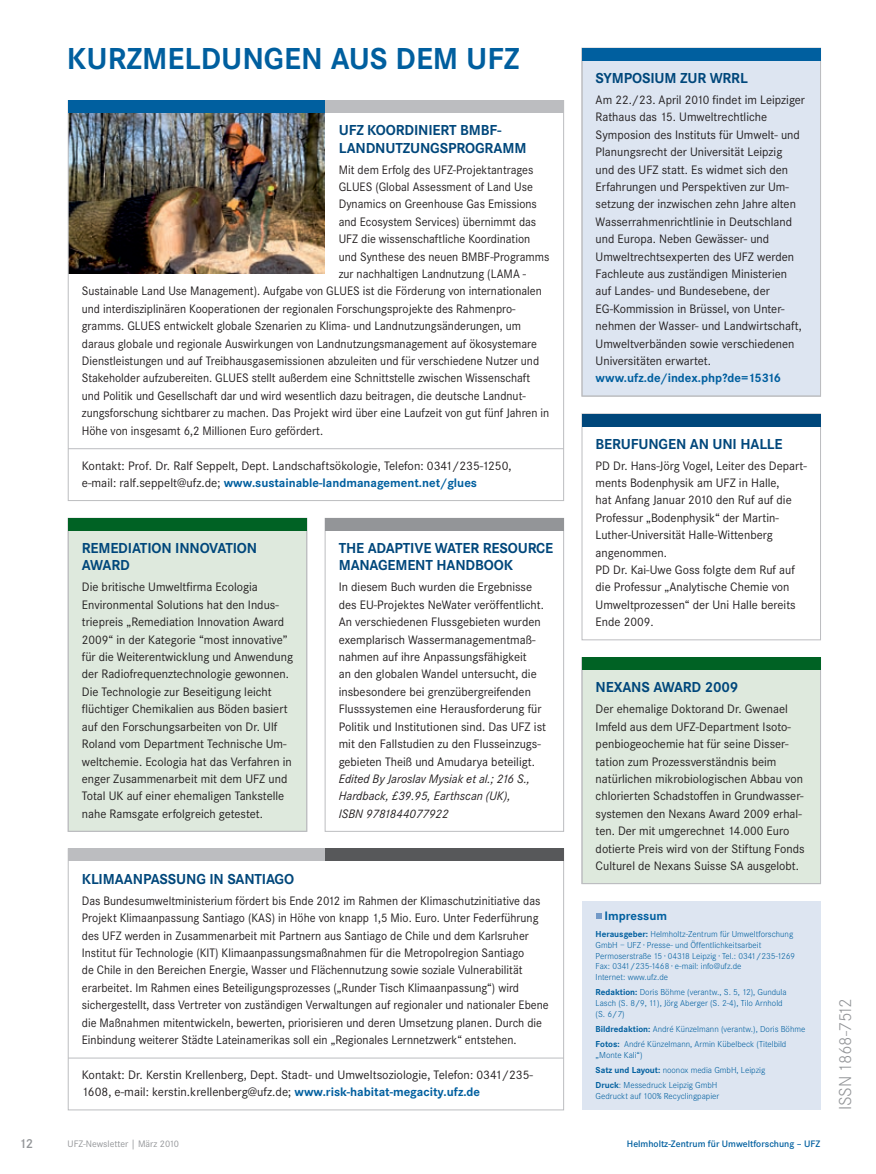
<style>
.page{position:relative;width:876px;height:1174px;background:#fff}
.page>*{position:absolute;margin:0;border:0;box-sizing:border-box;transform-origin:0 0}
.t1{font:700 31.5px "Corporate S";color:#005f9f}
.t2{font:300 18px "Corporate S";letter-spacing:-.01em;color:#939598}
.t3{font:700 15px/17.4px "Corporate S";letter-spacing:-.01em;color:#00477b}
.t4{font:600 13.5px "Corporate S";color:#939598}
.t5{font:12.75px/17.4px "Corporate S";color:#231f20}
.t6{font:12.75px/17.4px "Corporate S";color:#231f20;scale:.95 1}
.t7{font:italic 12.75px/17.4px "Corporate S";color:#231f20}
.t8{font:700 12.75px "Corporate S";color:#005f9f}
.t9{font:600 9.75px "Corporate S";color:#005f9f}
.t10{font:9.75px "Corporate S";color:#939598}
.t11{font:300 9px/10.8px "Corporate S";color:#005f9f}
.s1{font-weight:700;color:#005f9f}
.s2{font-weight:700}
</style>
<div class="page">
<div style="left:582px;top:657px;width:239px;height:226px;background:#dee9dd"></div>
<div style="left:68px;top:518px;width:239px;height:313px;background:#dee9dd"></div>
<div style="left:582px;top:48px;width:239px;height:348px;background:#dde5f1"></div>
<div style="left:325px;top:848px;width:239px;height:13px;background:#57585a"></div>
<div style="left:68px;top:848px;width:257px;height:13px;background:#bcbdc0"></div>
<hr style="left:68px;top:1057px;width:496px;height:1px;background:#bcbdc0">
<div style="left:582px;top:48px;width:239px;height:348px;border:1px solid #bcbdc0"></div>
<div style="left:582px;top:414px;width:239px;height:226px;border:1px solid #bcbdc0"></div>
<div style="left:68px;top:518px;width:239px;height:313px;border:1px solid #bcbdc0"></div>
<div style="left:325px;top:518px;width:239px;height:313px;border:1px solid #bcbdc0"></div>
<div style="left:582px;top:657px;width:239px;height:226px;border:1px solid #bcbdc0"></div>
<div style="left:582px;top:48px;width:239px;height:13px;background:#005f9f"></div>
<div style="left:582px;top:414px;width:239px;height:12px;background:#00477b"></div>
<div style="left:68px;top:518px;width:239px;height:13px;background:#006224"></div>
<div style="left:325px;top:518px;width:239px;height:13px;background:#939598"></div>
<div style="left:582px;top:657px;width:239px;height:13px;background:#006224"></div>
<div style="left:582px;top:901px;width:239px;height:209px;background:#dde5f1"></div>
<svg style="left:596px;top:913px;width:5px;height:5px"></svg>
<img style="left:70px;top:113px;width:255px;height:161px">
<div style="left:304px;top:100px;width:260px;height:13px;background:#bcbdc0"></div>
<div style="left:68px;top:100px;width:257px;height:13px;background:#005f9f"></div>
<hr style="left:68px;top:448px;width:496px;height:1px;background:#bcbdc0">
<h1 class="t1" style="left:67px;top:41px;width:454px">KU RZMELDUNGEN AUS DEM UFZ</h1>
<p class="t3" style="left:339px;top:121px;width:164px;line-height:18px">UFZ KOORDIN IERT BMBF-<br>LANDNUTZUN</p>
<p class="t3" style="left:430px;top:140px;width:75px">GSPROGRAMM</p>
<p class="t6" style="left:339px;top:161px;width:206px">Mit dem Erfolg des UFZ-Projektantrages</p>
<p class="t6" style="left:339px;top:178px;width:206px">GLUES (Global Assessment of Land Use</p>
<p class="t6" style="left:339px;top:196px;width:210px">Dynamics on Greenhouse Gas Emissions</p>
<p class="t6" style="left:339px;top:213px;width:209px">and Ecosystem Services) übernimmt das</p>
<p class="t6" style="left:339px;top:230px;width:203px">UFZ die wissenschaftliche Koordination</p>
<p class="t6" style="left:339px;top:248px;width:223px">und Synthese des neuen BMBF-Programms</p>
<p class="t6" style="left:339px;top:265px;width:199px">zur nachhaltigen Landnutzung (LAMA -</p>
<p class="t6" style="left:82px;top:283px;width:486px">Sustainable Land Use Management). Aufgabe von GLUES ist die Förderung von internationalen</p>
<p class="t6" style="left:82px;top:300px;width:458px">und interdisziplinären Kooperationen der regionalen Forschungsprojekte des Rahmenpro-</p>
<p class="t6" style="left:82px;top:317px;width:464px">gramms. GLUES entwickelt globale Szenarien zu Klima- und Landnutzungsänderungen, um</p>
<p class="t6" style="left:82px;top:335px;width:481px">daraus globale und regionale Auswirkungen von Landnutzungsmanagement auf ökosystemare</p>
<p class="t6" style="left:82px;top:352px;width:483px">Dienstleistungen und auf Treibhausgasemissionen abzuleiten und für verschiedene Nutzer und</p>
<p class="t6" style="left:82px;top:370px;width:474px">Stakeholder aufzubereiten. GLUES stellt außerdem eine Schnittstelle zwischen Wissenschaft</p>
<p class="t6" style="left:82px;top:387px;width:469px">und Politik und Gesellschaft dar und wird wesentlich dazu beitragen, die deutsche Landnut-</p>
<p class="t6" style="left:82px;top:404px;width:494px">zungsforschung sichtbarer zu machen. Das Projekt wird über eine Laufzeit von gut fünf Jahren in</p>
<p class="t6" style="left:82px;top:422px;width:256px">Höhe von insgesamt 6,2 Millionen Euro gefördert.</p>
<p class="t5" style="left:82px;top:457px;width:431px">Kontakt: Prof. Dr. Ralf Seppelt, Dept. Landschaftsökologie, Telefon: 0341/235-1250, e-mail: ralf.seppelt@ufz.de; <span class="s1">WWW.SUSTAINABLE-LANDMANAGEMENT.NET/GLUES</span></p>
<p class="t3" style="left:82px;top:539px;width:174px;text-indent:36px">DIATION INNOVATION<br>AWARD</p>
<p class="t3" style="left:339px;top:539px;width:207px">THE ADAPTIVE WATER RESOURCE<br>MANAGEMENT</p>
<p class="t3" style="left:82px;top:539px;width:10px">REME</p>
<p class="t3" style="left:436px;top:557px;width:10px">HAN</p>
<p class="t3" style="left:466px;top:557px;width:49px">DBOOK</p>
<p class="t5" style="left:82px;top:578px;width:213px">Die britische Umweltfirma Ecologia Environmental Solutions hat den Indus&shy;triepreis „Remediation Innovation Award 2009“ in der Kategorie “most innovative” für die Weiterentwicklung und Anwendung der Radiofrequenztechnologie gewonnen.<br>Die Technologie zur Beseitigung leicht flüchtiger Chemikalien aus Böden basiert auf den Forschungsarbeiten von Dr. Ulf Roland vom Department Technische Um&shy;weltchemie. Ecologia hat das Verfahren in enger Zusammenarbeit mit dem UFZ und Total UK auf einer ehemaligen Tankstelle nahe Ramsgate erfolgreich getestet.</p>
<p class="t5" style="left:339px;top:578px;width:209px">In diesem Buch wurden die Ergebnisse des EU-Projektes NeWater veröffentlicht.<br>An verschiedenen Flussgebieten wurden exemplarisch Wassermanagementmaß&shy;nahmen auf ihre Anpassungsfähigkeit<br>an den globalen Wandel untersucht, die insbesondere bei grenzübergreifenden Flusssystemen eine Herausforderung für Politik und Institutionen sind. Das UFZ ist mit den Fallstudien zu den Flusseinzugs&shy;gebieten Theiß und Amudarya beteiligt.</p>
<p class="t7" style="left:339px;top:770px;width:193px">Edited By Jaroslav Mysiak et al.; 216 S.,<br>Hardback, £39.95, Earthscan (UK),<br>ISBN 9781844077922</p>
<p class="t3" style="left:82px;top:870px;width:32px">KLIMAANPASSUN</p>
<p class="t3" style="left:196px;top:870px;width:99px">G IN SANTIAGO</p>
<p class="t6" style="left:82px;top:892px;width:493px">Das Bundesumweltministerium fördert bis Ende 2012 im Rahmen der Klimaschutzinitiative das Projekt Klimaanpassung Santiago (KAS) in Höhe von knapp 1,5 Mio. Euro. Unter Federführung des UFZ werden in Zusammenarbeit mit Partnern aus Santiago de Chile und dem Karlsruher Institut für Technologie (KIT) Klimaanpassungsmaßnahmen für die Metropolregion Santiago<br>de Chile in den Bereichen Energie, Wasser und Flächennutzung sowie soziale Vulnerabilität erarbeitet. Im Rahmen eines Beteiligungsprozesses („Runder Tisch Klimaanpassung“) wird sichergestellt, dass Vertreter von zuständigen Verwaltungen auf regionaler und nationaler Ebene die Maßnahmen mitentwickeln, bewerten, priorisieren und deren Umsetzung planen. Durch die Einbindung weiterer Städte Lateinamerikas soll ein „Regionales Lernnetzwerk“ entstehen.</p>
<p class="t5" style="left:82px;top:1066px;width:453px">Kontakt: Dr. Kerstin Krellenberg, Dept. Stadt- und Umweltsoziologie, Telefon: 0341/235-<br>1608, e-mail: kerstin.krellenberg@ufz.de; <span class="s1">WWW.RISK-HABITAT-MEGACITY.UFZ.DE</span></p>
<p class="t3" style="left:596px;top:69px;width:136px">SYMPOSIUM ZU R WRRL</p>
<p class="t5" style="left:596px;top:91px;width:211px">Am 22./23. April 2010 findet im Leipziger Rathaus das 15. Umweltrechtliche Symposion des Instituts für Umwelt- und Planungsrecht der Universität Leipzig<br>und des UFZ statt. Es widmet sich den Erfahrungen und Perspektiven zur Um&shy;setzung der inzwischen zehn Jahre alten Wasserrahmenrichtlinie in Deutschland und Europa. Neben Gewässer- und Umweltrechtsexperten des UFZ werden Fachleute aus zuständigen Ministerien auf Landes- und Bundesebene, der EG-Kommission in Brüssel, von Unter&shy;nehmen der Wasser- und Landwirtschaft, Umweltverbänden sowie verschiedenen Universitäten erwartet.</p>
<p class="t8" style="left:596px;top:371px;width:187px">WWW.UFZ.DE/INDEX.PHP?DE=15316</p>
<p class="t3" style="left:596px;top:435px;width:36px">BERUFUN</p>
<p class="t3" style="left:659px;top:435px;width:124px">GEN AN UNI HALLE</p>
<p class="t5" style="left:596px;top:457px;width:213px">PD Dr. Hans-Jörg Vogel, Leiter des Depart&shy;ments Bodenphysik am UFZ in Halle,<br>hat Anfang Januar 2010 den Ruf auf die Professur „Bodenphysik“ der Martin-Luther-Universität Halle-Wittenberg angenommen.<br>PD Dr. Kai-Uwe Goss folgte dem Ruf auf die Professur „Analytische Chemie von Umweltprozessen“ der Uni Halle bereits Ende 2009.</p>
<p class="t3" style="left:596px;top:679px;width:37px">NEXANS</p>
<p class="t3" style="left:653px;top:679px;width:87px">AWARD 2009</p>
<p class="t5" style="left:596px;top:700px;width:210px">Der ehemalige Doktorand Dr. Gwenael Imfeld aus dem UFZ-Department Isoto&shy;penbiogeochemie hat für seine Disser&shy;tation zum Prozessverständnis beim natürlichen mikrobiologischen Abbau von chlorierten Schadstoffen in Grundwasser&shy;systemen den Nexans Award 2009 erhal&shy;ten. Der mit umgerechnet 14.000 Euro dotierte Preis wird von der Stiftung Fonds Culturel de Nexans Suisse SA ausgelobt.</p>
<p class="t8" style="left:605px;top:908px;width:64px">I MPRESSUM</p>
<p class="t11" style="left:596px;top:928px;width:201px"><span class="s2">HERAUSGEBER:</span> Helmholtz-Zentrum für Umweltforschung GmbH – UFZ · Presse- und Öffentlichkeitsarbeit Permoserstraße 15 · 04318 Leipzig · Tel.: 0341/235-1269<br>Fax: 0341/235-1468 · e-mail: info@ufz.de<br>Internet: www.ufz.de</p>
<p class="t11" style="left:596px;top:987px;width:192px"><span class="s2">REDAKTION:</span> Doris Böhme (verantw., S. 5, 12), Gundula<br>Lasch (S. 8/9, 11), Jörg Aberger (S. 2-4), Tilo Arnhold (S. 6/7)</p>
<p class="t11" style="left:596px;top:1021px;width:211px;line-height:15px"><span class="s2">BILDREDAKTION:</span> André Künzelmann (verantw.), Doris Böhme<br><span class="s2">FOTOS:</span> André Künzelmann, Armin Kübelbeck (Titelbild</p>
<p class="t11" style="left:596px;top:1047px;width:171px;line-height:15px">„Monte Kali“)<br><span class="s2">SATZ UND LAYOUT:</span> noonox media GmbH, Leipzig<br><span class="s2">DRUCK</span>: Messedruck Leipzig GmbH</p>
<p class="t11" style="left:596px;top:1090px;width:125px">Gedruckt auf 100% Recyclingpapier</p>
<p class="t4" style="left:19px;top:1136px;width:15px">12</p>
<p class="t10" style="left:68px;top:1138px;width:113px">UFZ-Newsletter | März 2010</p>
<p class="t9" style="left:627px;top:1138px;width:195px">Helmholtz-Zentrum für Umweltforschung – UFZ</p>
<h2 class="t2" style="left:835px;top:1110px;width:113px;rotate:-90deg">ISSN 1868-7512</h2>
</div>
